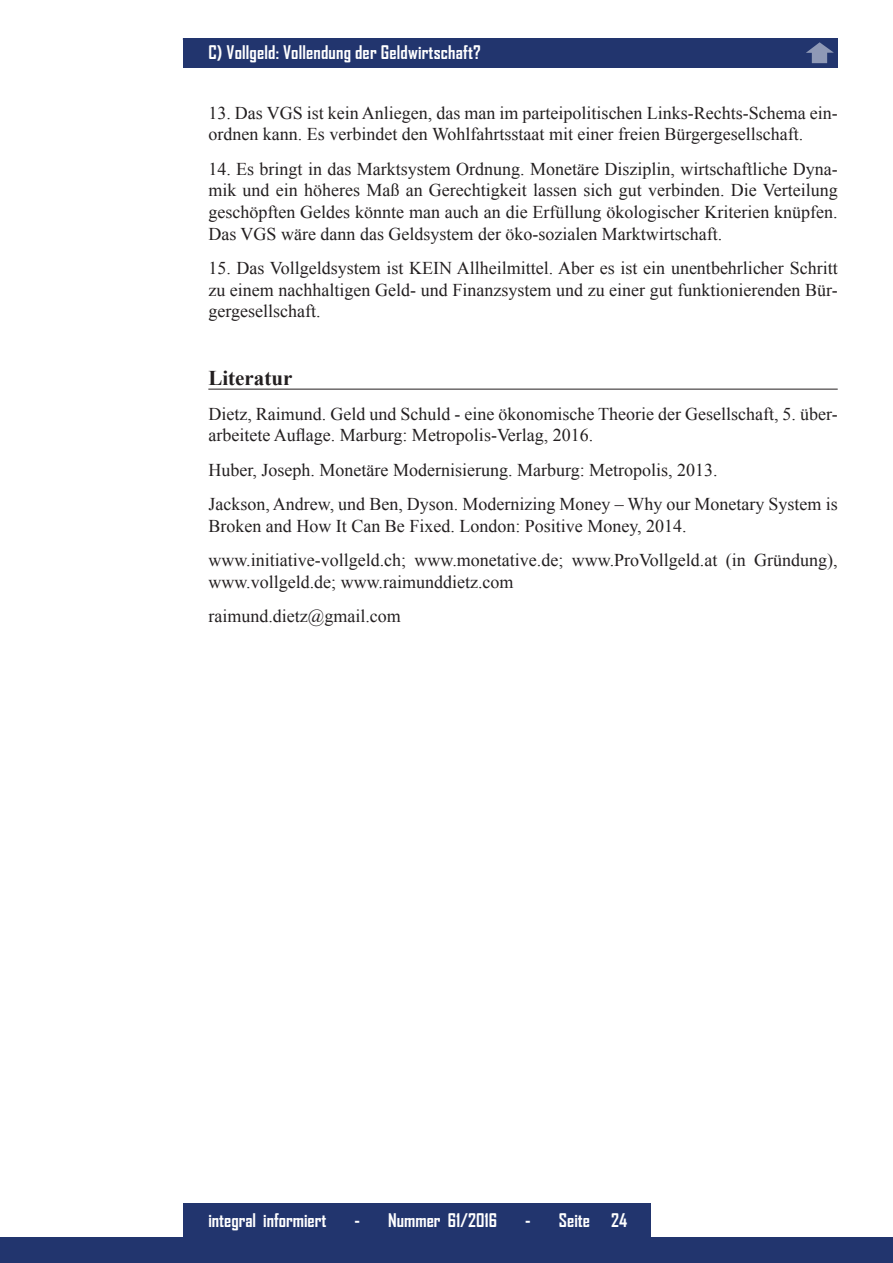
<style>
.page{position:relative;width:893px;height:1263px;background:#fff}
.page>*{position:absolute;margin:0;border:0;box-sizing:border-box;transform-origin:0 0}
.t1{font:700 21px "Times New Roman";color:#231f20}
.t2{font:18px/21.6px "Times New Roman";color:#231f20}
.t3{font:700 18px "Agency FB";letter-spacing:.01em;color:#fff}
</style>
<div class="page">
<div style="left:0;top:1238px;width:893px;height:25px;background:#22356e"></div>
<div style="left:183px;top:1203px;width:468px;height:34px;background:#22356e"></div>
<div style="left:183px;top:38px;width:655px;height:30px;background:#22356e"></div>
<hr style="left:208px;top:389px;width:630px;height:1px;background:#231f20">
<svg style="left:806px;top:42px;width:28px;height:21px"></svg>
<p class="t3" style="left:208px;top:41px;width:274px">C) Vollgeld: Vollendung der Geldwirtschaft?</p>
<p class="t2" style="left:208px;top:102px;width:631px">13. Das VGS ist kein Anliegen, das man im parteipolitischen Links-Rechts-Schema ein&shy;ordnen kann. Es verbindet den Wohlfahrtsstaat mit einer freien Bürgergesellschaft.</p>
<p class="t2" style="left:208px;top:158px;width:631px;text-align:justify">14. Es bringt in das Marktsystem Ordnung. Monetäre Disziplin, wirtschaftliche Dyna&shy;mik und ein höheres Maß an Gerechtigkeit lassen sich gut verbinden. Die Verteilung geschöpften Geldes könnte man auch an die Erfüllung ökologischer Kriterien knüpfen.<br>Das VGS wäre dann das Geldsystem der öko-sozialen Marktwirtschaft.</p>
<p class="t2" style="left:208px;top:257px;width:631px;text-align:justify">15. Das Vollgeldsystem ist KEIN Allheilmittel. Aber es ist ein unentbehrlicher Schritt zu einem nachhaltigen Geld- und Finanzsystem und zu einer gut funktionierenden Bür&shy;gergesellschaft.</p>
<p class="t1" style="left:208px;top:364px;width:85px">Literatur</p>
<p class="t2" style="left:208px;top:402px;width:631px">Dietz, Raimund. Geld und Schuld - eine ökonomische Theorie der Gesellschaft, 5. über&shy;arbeitete Auflage. Marburg: Metropolis-Verlag, 2016.</p>
<p class="t2" style="left:208px;top:452px;width:631px;line-height:34.3px">Huber, Joseph. Monetäre Modernisierung. Marburg: Metropolis, 2013.<br>Jackson, Andrew, und Ben, Dyson. Modernizing Money – Why our Monetary System is</p>
<p class="t2" style="left:208px;top:508px;width:631px;line-height:34.3px">Broken and How It Can Be Fixed. London: Positive Money, 2014. www.initiative-vollgeld.ch; www.monetative.de; www.ProVollgeld.at (in Gründung),</p>
<p class="t2" style="left:208px;top:564px;width:307px;line-height:34.3px">www.vollgeld.de; www.raimunddietz.com raimund.dietz@gmail.com</p>
<p class="t3" style="left:208px;top:1208px;width:120px">integral informiert</p>
<p class="t3" style="left:355px;top:1208px;width:144px">- Nummer 61/2016</p>
<p class="t3" style="left:525px;top:1208px;width:104px">- Seite 24</p>
</div>
